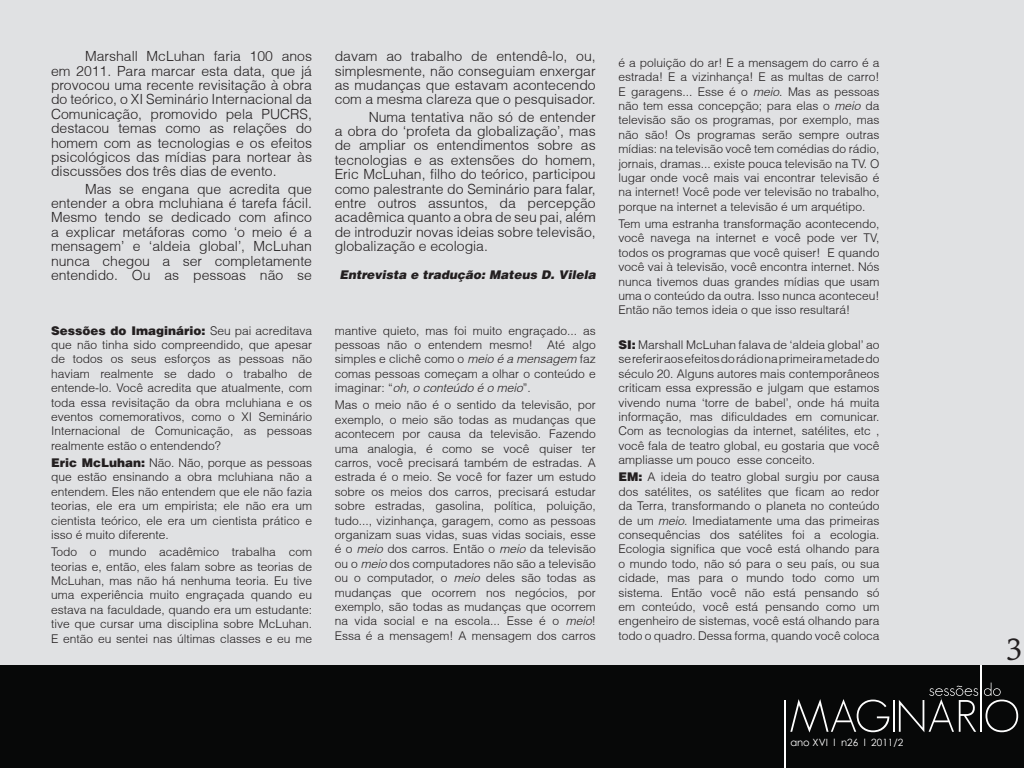
<style>
.page{position:relative;width:1024px;height:768px;background:#fff}
.page>*{position:absolute;margin:0;border:0;box-sizing:border-box;transform-origin:0 0}
.t1{font:45px "Daun Penh";color:#231f20}
.Estilo_de_parágrafo{font:300 14px/14.4px "Helvetica";color:#231f20;text-align:justify}
.Estilo_de_parágrafo-2{font:300 12px/14.4px "Helvetica";color:#231f20;text-align:justify}
.Estilo_de_parágrafo-3{font:italic 900 12px "Helvetica";color:#231f20}
.t2{font:10px "Century Gothic";color:#fff}
.s1{font-weight:900}
.s2{font-style:italic}
</style>
<div class="page">
<div style="left:0;top:0;width:1024px;height:673px;background:#e0e1e3"></div>
<div style="left:0;top:666px;width:1024px;height:102px;background:#070808"></div>
<hr style="left:784px;top:700px;width:2px;height:68px;background:#fff">
<svg style="left:790px;top:699px;width:99px;height:34px"></svg>
<hr style="left:893px;top:700px;width:2px;height:32px;background:#fff">
<hr style="left:980px;top:665px;width:2px;height:67px;background:#fff">
<svg style="left:899px;top:686px;width:79px;height:46px"></svg>
<svg style="left:984px;top:683px;width:34px;height:49px"></svg>
<p class="Estilo_de_parágrafo" style="left:51px;top:49px;width:263px;text-indent:34px">Marshall McLuhan faria 100 anos em 2011. Para marcar esta data, que já provocou uma recente revisitação à obra do teórico, o XI Seminário Internacional da Comunicação, promovido pela PUCRS, destacou temas como as relações do homem com as tecnologias e os efeitos psicológicos das mídias para nortear às discussões dos três dias de evento.</p>
<p class="Estilo_de_parágrafo" style="left:51px;top:181px;width:263px;text-indent:34px">Mas se engana que acredita que entender a obra mcluhiana é tarefa fácil.<br>Mesmo tendo se dedicado com afinco a explicar metáforas como ‘o meio é a mensagem’ e ‘aldeia global’, McLuhan nunca chegou a ser completamente entendido. Ou as pessoas não se</p>
<p class="Estilo_de_parágrafo-2" style="left:51px;top:323px;width:263px"><span class="s1">Sessões do Imaginário:</span> Seu pai acreditava que não tinha sido compreendido, que apesar de todos os seus esforços as pessoas não haviam realmente se dado o trabalho de entende-lo. Você acredita que atualmente, com toda essa revisitação da obra mcluhiana e os eventos comemorativos, como o XI Seminário Internacional de Comunicação, as pessoas realmente estão o entendendo?</p>
<p class="Estilo_de_parágrafo-2" style="left:51px;top:455px;width:263px"><span class="s1">Eric McLuhan:</span> Não. Não, porque as pessoas que estão ensinando a obra mcluhiana não a entendem. Eles não entendem que ele não fazia teorias, ele era um empirista; ele não era um cientista teórico, ele era um cientista prático e isso é muito diferente.</p>
<p class="Estilo_de_parágrafo-2" style="left:51px;top:545px;width:263px">Todo o mundo acadêmico trabalha com teorias e, então, eles falam sobre as teorias de McLuhan, mas não há nenhuma teoria. Eu tive uma experiência muito engraçada quando eu estava na faculdade, quando era um estudante: tive que cursar uma disciplina sobre McLuhan.<br>E então eu sentei nas últimas classes e eu me</p>
<p class="Estilo_de_parágrafo" style="left:335px;top:49px;width:263px">davam ao trabalho de entendê-lo, ou, simplesmente, não conseguiam enxergar as mudanças que estavam acontecendo com a mesma clareza que o pesquisador.</p>
<p class="Estilo_de_parágrafo" style="left:335px;top:109px;width:263px;text-indent:34px">Numa tentativa não só de entender a obra do ‘profeta da globalização’, mas de ampliar os entendimentos sobre as tecnologias e as extensões do homem, Eric McLuhan, filho do teórico, participou como palestrante do Seminário para falar, entre outros assuntos, da percepção acadêmica quanto a obra de seu pai, além de introduzir novas ideias sobre televisão, globalização e ecologia.</p>
<p class="Estilo_de_parágrafo-3" style="left:340px;top:267px;width:258px">Entrevista e tradução: Mateus D. Vilela</p>
<p class="Estilo_de_parágrafo-2" style="left:335px;top:323px;width:263px">mantive quieto, mas foi muito engraçado... as pessoas não o entendem mesmo! Até algo simples e clichê como o <span class="s2">meio é a mensagem</span> faz comas pessoas começam a olhar o conteúdo e imaginar: “<span class="s2">oh, o conteúdo é o meio</span>”.</p>
<p class="Estilo_de_parágrafo-2" style="left:335px;top:398px;width:263px">Mas o meio não é o sentido da televisão, por exemplo, o meio são todas as mudanças que acontecem por causa da televisão. Fazendo uma analogia, é como se você quiser ter carros, você precisará também de estradas. A estrada é o meio. Se você for fazer um estudo sobre os meios dos carros, precisará estudar sobre estradas, gasolina, política, poluição, tudo..., vizinhança, garagem, como as pessoas organizam suas vidas, suas vidas sociais, esse é o <span class="s2">meio</span> dos carros. Então o <span class="s2">meio</span> da televisão ou o <span class="s2">meio</span> dos computadores não são a televisão ou o computador, o <span class="s2">meio</span> deles são todas as mudanças que ocorrem nos negócios, por exemplo, são todas as mudanças que ocorrem na vida social e na escola... Esse é o <span class="s2">meio</span>!<br>Essa é a mensagem! A mensagem dos carros</p>
<p class="Estilo_de_parágrafo-2" style="left:618px;top:55px;width:263px">é a poluição do ar! E a mensagem do carro é a estrada! E a vizinhança! E as multas de carro!<br>E garagens... Esse é o <span class="s2">meio</span>. Mas as pessoas não tem essa concepção; para elas o <span class="s2">meio</span> da televisão são os programas, por exemplo, mas não são! Os programas serão sempre outras mídias: na televisão você tem comédias do rádio, jornais, dramas... existe pouca televisão na TV. O lugar onde você mais vai encontrar televisão é na internet! Você pode ver televisão no trabalho, porque na internet a televisão é um arquétipo.</p>
<p class="Estilo_de_parágrafo-2" style="left:618px;top:217px;width:263px">Tem uma estranha transformação acontecendo, você navega na internet e você pode ver TV, todos os programas que você quiser! E quando você vai à televisão, você encontra internet. Nós nunca tivemos duas grandes mídias que usam uma o conteúdo da outra. Isso nunca aconteceu!<br>Então não temos ideia o que isso resultará!</p>
<p class="Estilo_de_parágrafo-2" style="left:618px;top:337px;width:263px"><span class="s1">SI:</span> Marshall McLuhan falava de ‘aldeia global’ ao se referir aos efeitos do rádio na primeira metade do século 20. Alguns autores mais contemporâneos criticam essa expressão e julgam que estamos vivendo numa ‘torre de babel’, onde há muita informação, mas dificuldades em comunicar.<br>Com as tecnologias da internet, satélites, etc , você fala de teatro global, eu gostaria que você ampliasse um pouco esse conceito.</p>
<p class="Estilo_de_parágrafo-2" style="left:618px;top:470px;width:263px"><span class="s1">EM:</span> A ideia do teatro global surgiu por causa dos satélites, os satélites que ficam ao redor da Terra, transformando o planeta no conteúdo de um <span class="s2">meio</span>. Imediatamente uma das primeiras consequências dos satélites foi a ecologia.<br>Ecologia significa que você está olhando para o mundo todo, não só para o seu país, ou sua cidade, mas para o mundo todo como um sistema. Então você não está pensando só em conteúdo, você está pensando como um engenheiro de sistemas, você está olhando para todo o quadro. Dessa forma, quando você coloca</p>
<p class="t2" style="left:790px;top:735px;width:114px">ano XVI l n26 l 2011/2</p>
<p class="t1" style="left:1007px;top:616px;width:16px">3</p>
</div>
